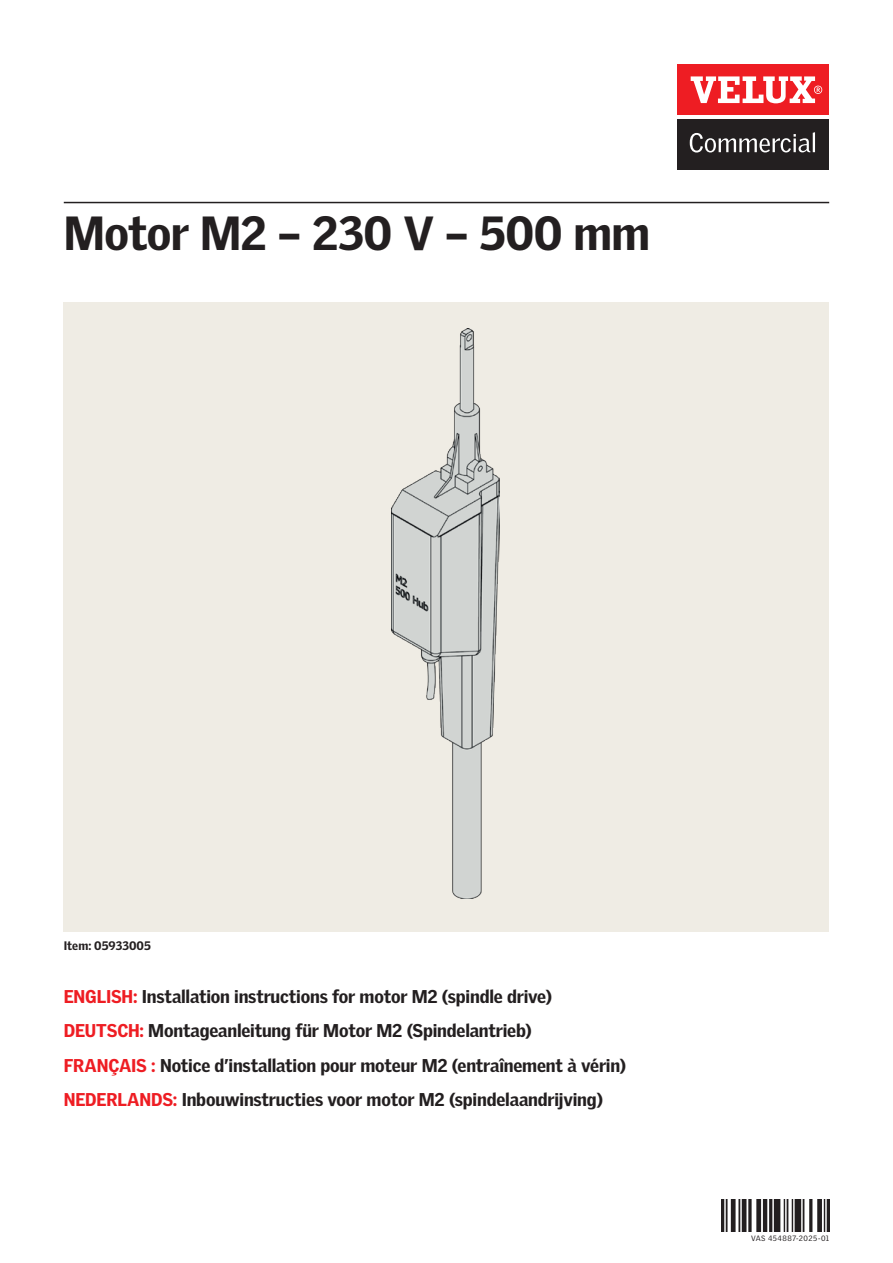
<style>
.page{position:relative;width:893px;height:1263px;background:#fff}
.page>*{position:absolute;margin:0;border:0;box-sizing:border-box;transform-origin:0 0}
.t1{font:900 46.5px "Velux Gothic";letter-spacing:-.015em;color:#231f20}
.t2{font:900 18px/34.3px "Velux Gothic";letter-spacing:-.01em;color:#231f20}
.t3{font:900 12px "Velux Gothic";letter-spacing:.005em;color:#231f20}
.t4{font:7.5px "Velux Gothic";letter-spacing:.06em;color:#231f20}
.s1{color:#ee1d23}
</style>
<div class="page">
<img style="left:722px;top:1199px;width:107px;height:32px">
<div style="left:678px;top:65px;width:151px;height:50px;background:#ee1d23"></div>
<svg style="left:691px;top:76px;width:131px;height:27px"></svg>
<div style="left:678px;top:119px;width:151px;height:50px;background:#231f20"></div>
<svg style="left:690px;top:132px;width:125px;height:21px"></svg>
<hr style="left:64px;top:202px;width:765px;height:1px;background:#231f20">
<div style="left:64px;top:303px;width:765px;height:629px;background:#efece4"></div>
<img style="left:392px;top:328px;width:108px;height:571px">
<h1 class="t1" style="left:64px;top:197px;width:588px">Motor M2 – 230 V – 500 mm</h1>
<p class="t3" style="left:64px;top:937px;width:89px">Item: 05933005</p>
<p class="t2" style="left:64px;top:978px;width:564px"><span class="s1">ENGLISH:</span> Installation instructions for motor M2 (spindle drive)<br><span class="s1">DEUTSCH:</span> Montageanleitung für Motor M2 (Spindelantrieb)<br><span class="s1">FRANÇAIS :</span> Notice d’installation pour moteur M2 (entraînement à vérin)<br><span class="s1">NEDERLANDS:</span> Inbouwinstructies voor motor M2 (spindelaandrijving)</p>
<p class="t4" style="left:751px;top:1233px;width:80px">VAS 454887-2025-01</p>
</div>
